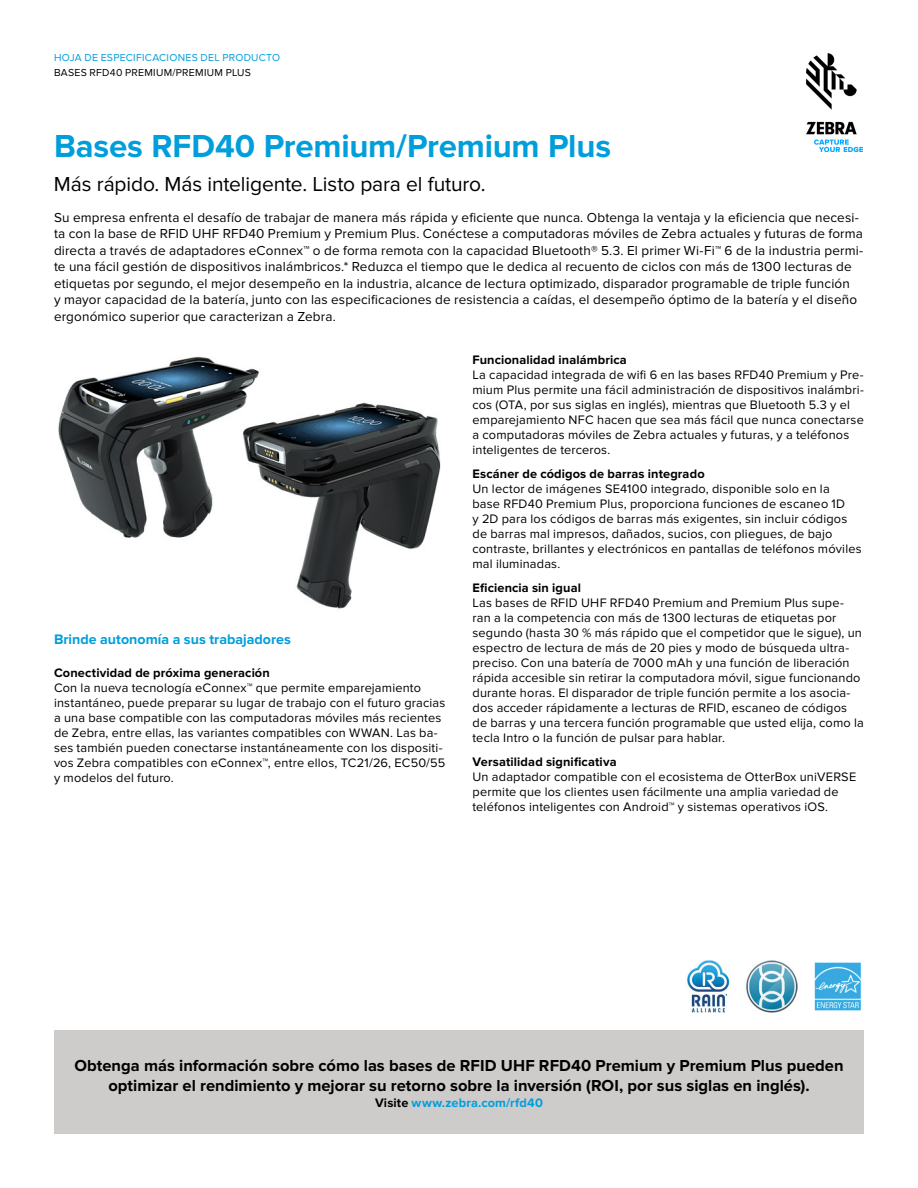
<style>
.page{position:relative;width:918px;height:1188px;background:#fff}
.page>*{position:absolute;margin:0;border:0;box-sizing:border-box;transform-origin:0 0}
.t1{font:700 33px "Proxima Nova";letter-spacing:-.005em;color:#009edb}
.t2{font:21px "Proxima Nova";letter-spacing:-.005em;color:#000}
.t3{font:700 16.5px/20.2px "Proxima Nova";color:#000;text-align:center}
.t4{font:700 14.25px "Proxima Nova";color:#009edb}
.t5{font:13.5px/16.5px "Proxima Nova";letter-spacing:.01em;color:#000}
.t6{font:12.75px/15px "Proxima Nova";letter-spacing:.015em;color:#000}
.t7{font:700 12.75px "Proxima Nova";letter-spacing:.01em;color:#000}
.t8{font:700 12.75px "Proxima Nova";letter-spacing:.01em;color:#009edb}
.t9{font:10.5px "Proxima Nova";letter-spacing:.025em;color:#009edb}
.t10{font:10.5px "Proxima Nova";letter-spacing:.025em;color:#000}
.s1{color:#000}
</style>
<div class="page">
<img style="left:806px;top:54px;width:56px;height:97px">
<div style="left:54px;top:1031px;width:810px;height:103px;background:#cdccca"></div>
<img style="left:687px;top:961px;width:174px;height:52px">
<img style="left:58px;top:356px;width:383px;height:253px">
<p class="t9" style="left:54px;top:52px;width:228px">HOJA DE ESPECIFICACIONES DEL PRODUCTO</p>
<p class="t10" style="left:54px;top:66px;width:199px">BASES RFD40 PREMIUM/PREMIUM PLUS</p>
<h1 class="t1" style="left:54px;top:127px;width:559px">Bases RFD40 Premium/Premium Plus</h1>
<h2 class="t2" style="left:54px;top:172px;width:433px">Más rápido. Más inteligente. Listo para el futuro.</h2>
<p class="t5" style="left:54px;top:209px;width:811px">Su empresa enfrenta el desafío de trabajar de manera más rápida y eficiente que nunca. Obtenga la ventaja y la eficiencia que necesi&shy;ta con la base de RFID UHF RFD40 Premium y Premium Plus. Conéctese a computadoras móviles de Zebra actuales y futuras de forma directa a través de adaptadores eConnex™ o de forma remota con la capacidad Bluetooth® 5.3. El primer Wi-Fi™ 6 de la industria permi&shy;te una fácil gestión de dispositivos inalámbricos.* Reduzca el tiempo que le dedica al recuento de ciclos con más de 1300 lecturas de etiquetas por segundo, el mejor desempeño en la industria, alcance de lectura optimizado, disparador programable de triple función<br>y mayor capacidad de la batería, junto con las especificaciones de resistencia a caídas, el desempeño óptimo de la batería y el diseño ergonómico superior que caracterizan a Zebra.</p>
<p class="t4" style="left:54px;top:631px;width:238px">Brinde autonomía a sus trabajadores</p>
<p class="t7" style="left:54px;top:665px;width:217px">Conectividad de próxima generación</p>
<p class="t6" style="left:54px;top:680px;width:393px">Con la nueva tecnología eConnex™ que permite emparejamiento instantáneo, puede preparar su lugar de trabajo con el futuro gracias a una base compatible con las computadoras móviles más recientes de Zebra, entre ellas, las variantes compatibles con WWAN. Las ba&shy;ses también pueden conectarse instantáneamente con los dispositi&shy;vos Zebra compatibles con eConnex™, entre ellos, TC21/26, EC50/55 y modelos del futuro.</p>
<p class="t7" style="left:472px;top:353px;width:156px">Funcionalidad inalámbrica</p>
<p class="t6" style="left:472px;top:368px;width:393px">La capacidad integrada de wifi 6 en las bases RFD40 Premium y Pre&shy;mium Plus permite una fácil administración de dispositivos inalámbri&shy;cos (OTA, por sus siglas en inglés), mientras que Bluetooth 5.3 y el emparejamiento NFC hacen que sea más fácil que nunca conectarse a computadoras móviles de Zebra actuales y futuras, y a teléfonos inteligentes de terceros.</p>
<p class="t7" style="left:472px;top:467px;width:234px">Escáner de códigos de barras integrado</p>
<p class="t6" style="left:472px;top:482px;width:391px">Un lector de imágenes SE4100 integrado, disponible solo en la<br>base RFD40 Premium Plus, proporciona funciones de escaneo 1D<br>y 2D para los códigos de barras más exigentes, sin incluir códigos de barras mal impresos, dañados, sucios, con pliegues, de bajo contraste, brillantes y electrónicos en pantallas de teléfonos móviles mal iluminadas.</p>
<p class="t7" style="left:472px;top:581px;width:110px">Eficiencia sin igual</p>
<p class="t6" style="left:472px;top:596px;width:393px">Las bases de RFID UHF RFD40 Premium and Premium Plus supe&shy;ran a la competencia con más de 1300 lecturas de etiquetas por segundo (hasta 30 % más rápido que el competidor que le sigue), un espectro de lectura de más de 20 pies y modo de búsqueda ultra&shy;preciso. Con una batería de 7000 mAh y una función de liberación rápida accesible sin retirar la computadora móvil, sigue funcionando durante horas. El disparador de triple función permite a los asocia&shy;dos acceder rápidamente a lecturas de RFID, escaneo de códigos de barras y una tercera función programable que usted elija, como la tecla Intro o la función de pulsar para hablar.</p>
<p class="t7" style="left:472px;top:755px;width:146px">Versatilidad significativa</p>
<p class="t6" style="left:472px;top:770px;width:385px">Un adaptador compatible con el ecosistema de OtterBox uniVERSE permite que los clientes usen fácilmente una amplia variedad de teléfonos inteligentes con Android™ y sistemas operativos iOS.</p>
<p class="t3" style="left:74px;top:1056px;width:771px">Obtenga más información sobre cómo las bases de RFID UHF RFD40 Premium y Premium Plus pueden optimizar el rendimiento y mejorar su retorno sobre la inversión (ROI, por sus siglas en inglés).</p>
<p class="t8" style="left:375px;top:1095px;width:169px"><span class="s1">Visite</span> www.zebra.com/rfd40</p>
</div>
